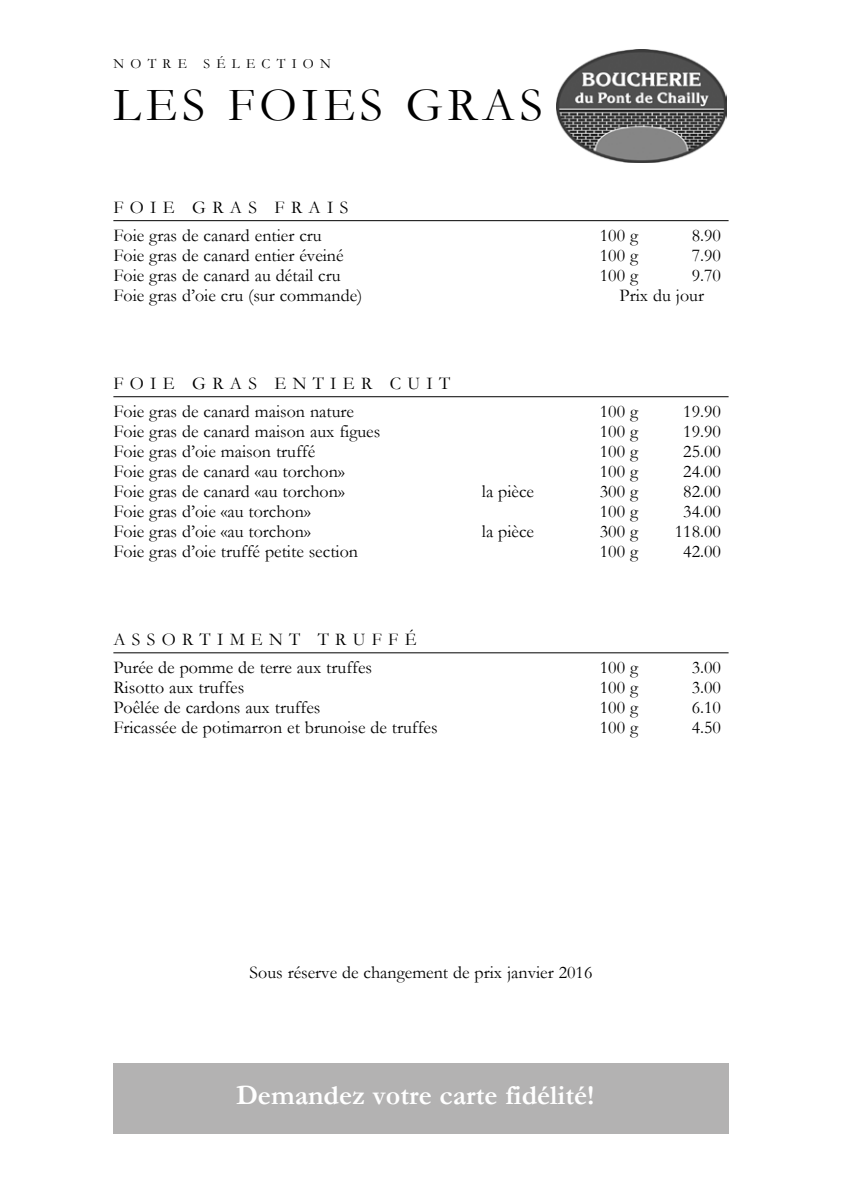
<style>
.page{position:relative;width:842px;height:1191px;background:#fff}
.page>*{position:absolute;margin:0;border:0;box-sizing:border-box;transform-origin:0 0}
.t1{font:48px "Garamond";letter-spacing:.1em;color:#000}
.t2{font:700 28px "Garamond";color:#fff}
.t3{font:18px/28px "Garamond";color:#000}
.t4{font:14px "Garamond";letter-spacing:.45em;color:#000}
</style>
<div class="page">
<img style="left:556px;top:49px;width:170px;height:113px">
<div style="left:113px;top:1063px;width:616px;height:71px;background:#b3b2b2"></div>
<hr style="left:113px;top:220px;width:616px;height:1px;background:#000">
<hr style="left:113px;top:396px;width:616px;height:1px;background:#000">
<hr style="left:113px;top:652px;width:616px;height:1px;background:#000">
<p class="t4" style="left:113px;top:55px;width:219px">NOTRE SÉLECTION</p>
<h1 class="t1" style="left:113px;top:76px;width:431px">LES FOIES GRAS</h1>
<p class="t3" style="left:113px;top:193px;width:236px">FOIE GRAS FRAIS<br>Foie gras de canard entier cru</p>
<p class="t3" style="left:600px;top:221px;width:40px">100 g</p>
<p class="t3" style="left:692px;top:221px;width:31px">8.90</p>
<p class="t3" style="left:113px;top:241px;width:232px">Foie gras de canard entier éveiné</p>
<p class="t3" style="left:600px;top:241px;width:40px">100 g</p>
<p class="t3" style="left:692px;top:241px;width:31px">7.90</p>
<p class="t3" style="left:113px;top:261px;width:229px">Foie gras de canard au détail cru</p>
<p class="t3" style="left:600px;top:261px;width:40px">100 g</p>
<p class="t3" style="left:692px;top:261px;width:31px">9.70</p>
<p class="t3" style="left:113px;top:281px;width:250px">Foie gras d’oie cru (sur commande)</p>
<p class="t3" style="left:620px;top:281px;width:86px">Prix du jour</p>
<p class="t3" style="left:113px;top:369px;width:338px">FOIE GRAS ENTIER CUIT<br>Foie gras de canard maison nature</p>
<p class="t3" style="left:600px;top:397px;width:40px">100 g</p>
<p class="t3" style="left:683px;top:397px;width:39px">19.90</p>
<p class="t3" style="left:113px;top:417px;width:268px">Foie gras de canard maison aux figues</p>
<p class="t3" style="left:600px;top:417px;width:40px">100 g</p>
<p class="t3" style="left:683px;top:417px;width:39px">19.90</p>
<p class="t3" style="left:113px;top:437px;width:203px">Foie gras d’oie maison truffé</p>
<p class="t3" style="left:600px;top:437px;width:40px">100 g</p>
<p class="t3" style="left:683px;top:437px;width:39px">25.00</p>
<p class="t3" style="left:113px;top:457px;width:233px">Foie gras de canard «au torchon»</p>
<p class="t3" style="left:600px;top:457px;width:40px">100 g</p>
<p class="t3" style="left:683px;top:457px;width:39px">24.00</p>
<p class="t3" style="left:113px;top:477px;width:233px">Foie gras de canard «au torchon»</p>
<p class="t3" style="left:482px;top:477px;width:54px">la pièce</p>
<p class="t3" style="left:600px;top:477px;width:40px">300 g</p>
<p class="t3" style="left:683px;top:477px;width:39px">82.00</p>
<p class="t3" style="left:113px;top:497px;width:199px">Foie gras d’oie «au torchon»</p>
<p class="t3" style="left:600px;top:497px;width:40px">100 g</p>
<p class="t3" style="left:683px;top:497px;width:39px">34.00</p>
<p class="t3" style="left:113px;top:517px;width:199px">Foie gras d’oie «au torchon»</p>
<p class="t3" style="left:482px;top:517px;width:54px">la pièce</p>
<p class="t3" style="left:600px;top:517px;width:40px">300 g</p>
<p class="t3" style="left:675px;top:517px;width:48px">118.00</p>
<p class="t3" style="left:113px;top:537px;width:246px">Foie gras d’oie truffé petite section</p>
<p class="t3" style="left:600px;top:537px;width:40px">100 g</p>
<p class="t3" style="left:683px;top:537px;width:39px">42.00</p>
<p class="t3" style="left:113px;top:625px;width:305px">ASSORTIMENT TRUFFÉ<br>Purée de pomme de terre aux truffes</p>
<p class="t3" style="left:600px;top:653px;width:40px">100 g</p>
<p class="t3" style="left:692px;top:653px;width:31px">3.00</p>
<p class="t3" style="left:113px;top:673px;width:132px">Risotto aux truffes</p>
<p class="t3" style="left:600px;top:673px;width:40px">100 g</p>
<p class="t3" style="left:692px;top:673px;width:31px">3.00</p>
<p class="t3" style="left:113px;top:693px;width:209px">Poêlée de cardons aux truffes</p>
<p class="t3" style="left:600px;top:693px;width:40px">100 g</p>
<p class="t3" style="left:692px;top:693px;width:31px">6.10</p>
<p class="t3" style="left:113px;top:713px;width:326px">Fricassée de potimarron et brunoise de truffes</p>
<p class="t3" style="left:600px;top:713px;width:40px">100 g</p>
<p class="t3" style="left:692px;top:713px;width:31px">4.50</p>
<p class="t3" style="left:250px;top:958px;width:344px">Sous réserve de changement de prix janvier 2016</p>
<h2 class="t2" style="left:236px;top:1078px;width:360px">Demandez votre carte fidélité!</h2>
</div>
